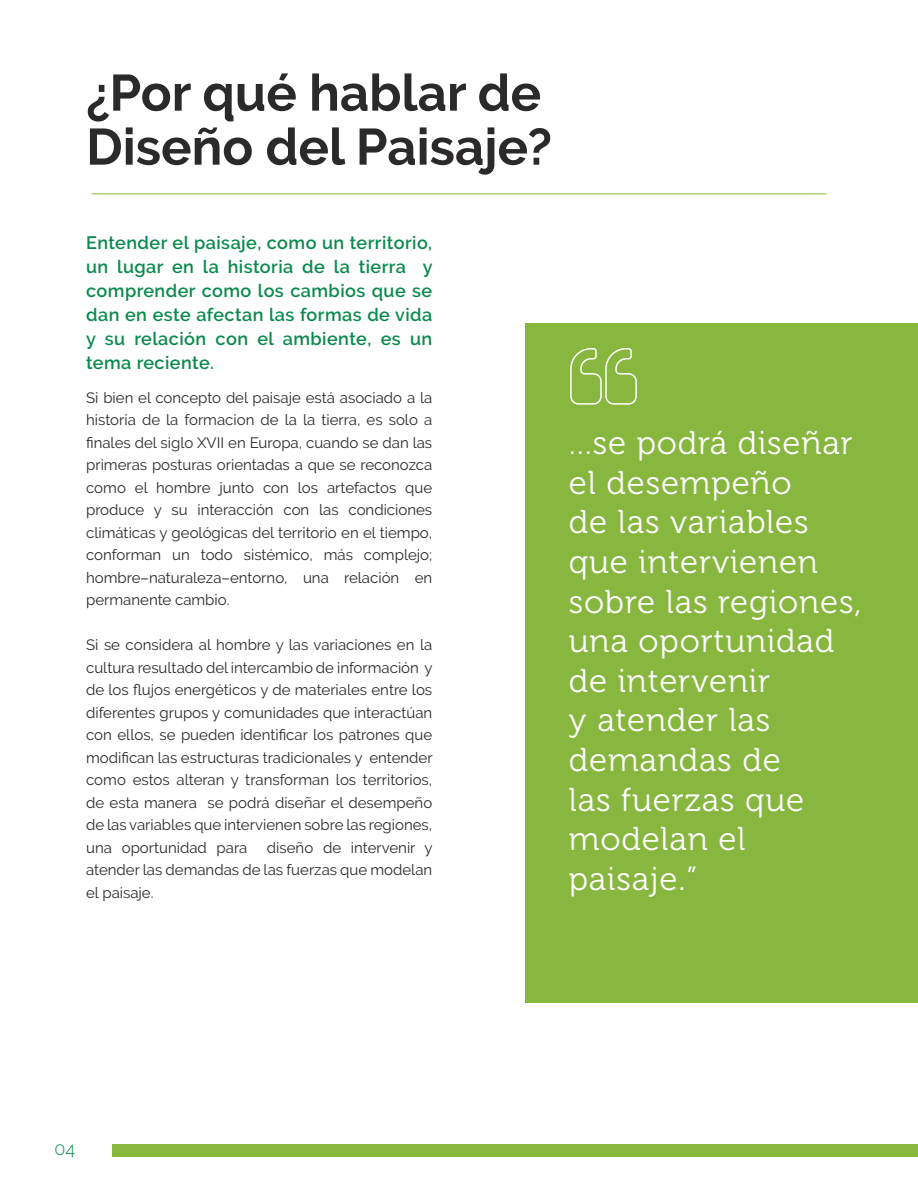
<style>
.page{position:relative;width:918px;height:1188px;background:#fff}
.page>*{position:absolute;margin:0;border:0;box-sizing:border-box;transform-origin:0 0}
.t1{font:700 51px "Raleway";color:#2b292a}
.t2{font:33px/39.6px "Museo 300";letter-spacing:.025em;color:#fff}
.t3{font:600 18px/24px "Raleway";letter-spacing:.025em;color:#0a8a4c;text-align:justify}
.t4{font:300 18px "Raleway";color:#0a8a4c}
.t5{font:15px/22.5px "Raleway";color:#2b292a;text-align:justify}
</style>
<div class="page">
<div style="left:112px;top:1145px;width:806px;height:12px;background:#87b73f"></div>
<hr style="left:92px;top:193px;width:734px;height:1px;background:#87b73f">
<div style="left:526px;top:323px;width:392px;height:680px;background:#87b73f"></div>
<svg style="left:570px;top:348px;width:67px;height:57px"></svg>
<p class="t1" style="left:86px;top:64px;width:456px">¿Por qué hablar de</p>
<p class="t1" style="left:86px;top:118px;width:467px">Diseño del Paisaje?</p>
<p class="t3" style="left:86px;top:231px;width:348px">Entender el paisaje, como un territorio, un lugar en la historia de la tierra y comprender como los cambios que se dan en este afectan las formas de vida y su relación con el ambiente, es un tema reciente.</p>
<p class="t5" style="left:86px;top:386px;width:348px">Si bien el concepto del paisaje está asociado a la historia de la formacion de la la tierra, es solo a finales del siglo XVII en Europa, cuando se dan las primeras posturas orientadas a que se reconozca como el hombre junto con los artefactos que produce y su interacción con las condiciones climáticas y geológicas del territorio en el tiempo, conforman un todo sistémico, más complejo; hombre–naturaleza–entorno, una relación en permanente cambio.</p>
<p class="t5" style="left:86px;top:634px;width:348px">Si se considera al hombre y las variaciones en la cultura resultado del intercambio de información y de los flujos energéticos y de materiales entre los diferentes grupos y comunidades que interactúan con ellos, se pueden identificar los patrones que modifican las estructuras tradicionales y entender como estos alteran y transforman los territorios, de esta manera se podrá diseñar el desempeño de las variables que intervienen sobre las regiones, una oportunidad para</p>
<p class="t5" style="left:86px;top:836px;width:348px;text-indent:181px">diseño de intervenir y atender las demandas de las fuerzas que modelan el paisaje.</p>
<p class="t2" style="left:569px;top:424px;width:294px">...se podrá diseñar el desempeño<br>de las variables que intervienen sobre las regiones, una oportunidad de intervenir<br>y atender las demandas de<br>las fuerzas que modelan el paisaje.”</p>
<p class="t4" style="left:54px;top:1139px;width:22px">04</p>
</div>
